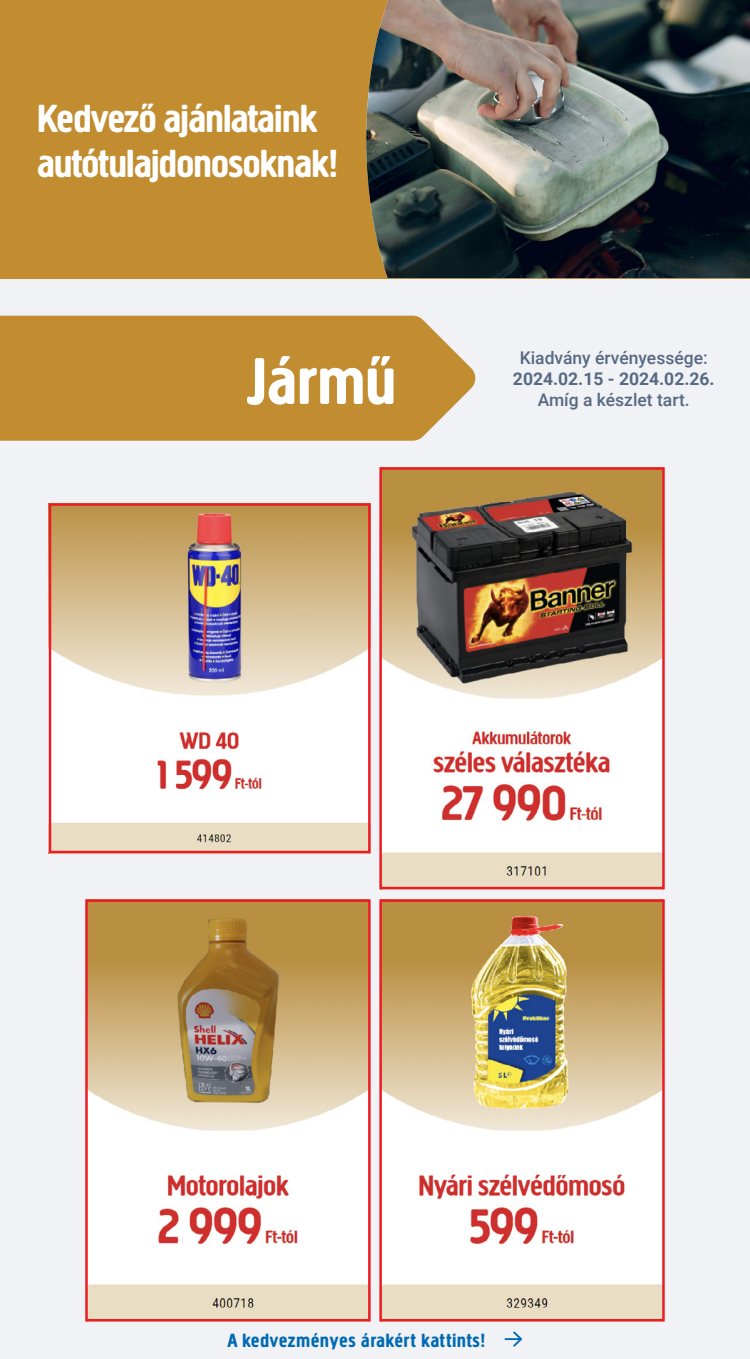
<style>
.page{position:relative;width:750px;height:1359px;background:#f0f2f5}
.page>*{position:absolute;margin:0;border:0;box-sizing:border-box;transform-origin:0 0}
.t1{font:68.75px "Creighton HU";letter-spacing:.02em;color:#fff}
.t2{font:40.88px/44.2px "Creighton HU";color:#fff}
.t3{font:20px "Creighton HU";letter-spacing:.045em;color:#006ab2}
.t4{font:500 17.5px "Roboto";color:#576983}
.t5{font:700 17.5px "Roboto";color:#576983}
</style>
<div class="page">
<img style="left:88px;top:902px;width:280px;height:416px">
<div style="left:85px;top:899px;width:286px;height:422px;border:2px solid #ed1c24"></div>
<img style="left:382px;top:470px;width:280px;height:416px">
<div style="left:379px;top:467px;width:286px;height:422px;border:2px solid #ed1c24"></div>
<img style="left:382px;top:902px;width:280px;height:416px">
<div style="left:379px;top:899px;width:286px;height:422px;border:2px solid #ed1c24"></div>
<img style="left:52px;top:506px;width:316px;height:344px">
<div style="left:49px;top:503px;width:322px;height:350px;border:2px solid #ed1c24"></div>
<div style="left:0;top:316px;width:476px;height:125px;background:#c18d30"></div>
<div style="left:0;top:0;width:750px;height:278px;background:#c18d30"></div>
<img style="left:366px;top:0;width:384px;height:278px">
<svg style="left:505px;top:1331px;width:17px;height:15px"></svg>
<h2 class="t2" style="left:38px;top:96px;width:302px">Kedvező ajánlataink autótulajdonosoknak!</h2>
<h1 class="t1" style="left:247px;top:341px;width:150px">Jármű</h1>
<p class="t4" style="left:520px;top:345px;width:190px">Kiadvány érvényessége:</p>
<p class="t5" style="left:513px;top:366px;width:203px">2024.02.15 - 2024.02.26.</p>
<p class="t4" style="left:538px;top:387px;width:153px">Amíg a készlet tart.</p>
<p class="t3" style="left:228px;top:1328px;width:259px">A kedvezményes árakért kattints!</p>
</div>
